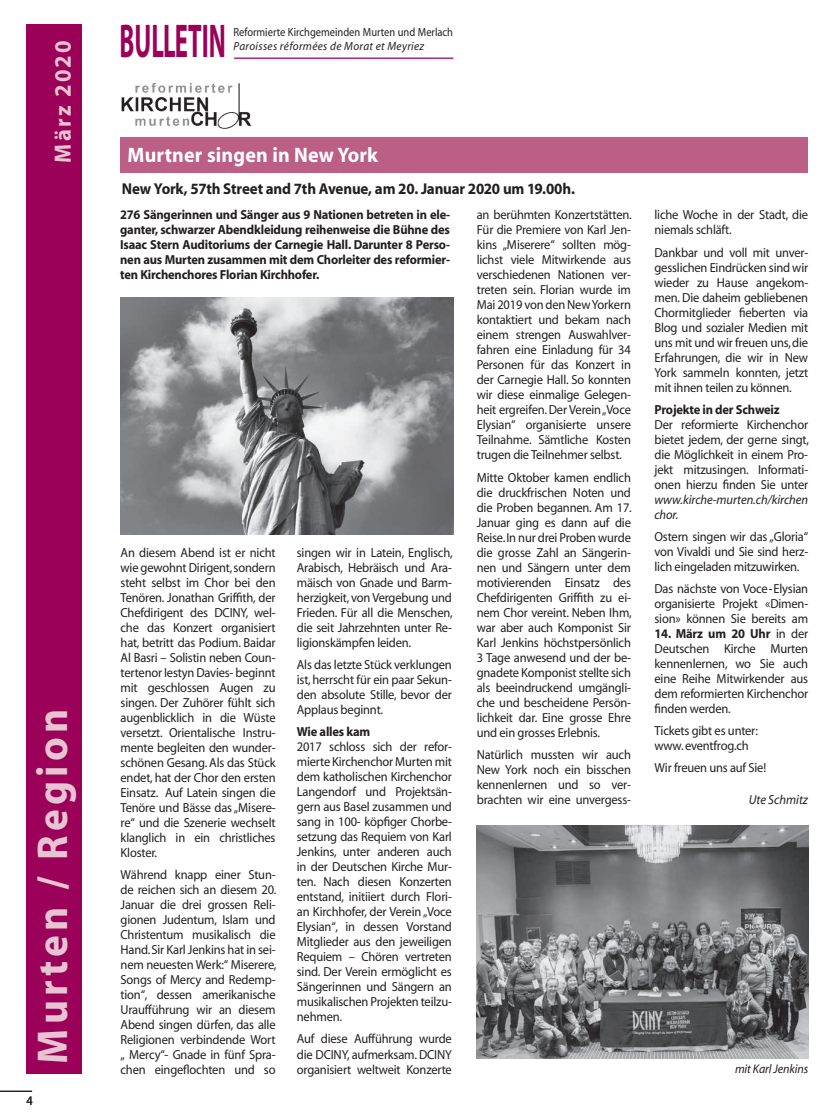
<style>
.page{position:relative;width:833px;height:1120px;background:#fff}
.page>*{position:absolute;margin:0;border:0;box-sizing:border-box;transform-origin:0 0}
.t1{font:700 47.62px "Myriad";color:#9c0159;scale:.52 1}
.t2{font:700 43.38px "Myriad";letter-spacing:.1em;color:#e6c4d2;scale:.95 1}
.t3{font:700 23.62px "Myriad";letter-spacing:.095em;color:#e6c4d2;scale:.95 1}
.t4{font:700 21px "Myriad";letter-spacing:.01em;color:#fff;scale:.95 1}
.t5{font:700 15.75px "Myriad";letter-spacing:-.015em;color:#231f20;scale:.95 1}
.t6{font:13.12px/15px "Myriad";letter-spacing:-.015em;color:#231f20;text-align:justify;scale:.95 1}
.t7{font:700 13.12px/15px "Myriad";letter-spacing:-.015em;color:#231f20;text-align:justify;scale:.95 1}
.t8{font:italic 13.12px/15px "Myriad";letter-spacing:-.005em;color:#231f20;scale:.95 1}
.t9{font:italic 12.62px "Myriad";letter-spacing:-.01em;color:#231f20;scale:.95 1}
.t10{font:11.75px "Myriad";color:#231f20;scale:.89 1}
.t11{font:italic 11.75px "Myriad";letter-spacing:.03em;color:#231f20;scale:.95 1}
.s1{font-weight:700}
</style>
<div class="page">
<div style="left:120px;top:137px;width:688px;height:36px;background:#bb5f87"></div>
<img style="left:121px;top:82px;width:131px;height:47px">
<img style="left:120px;top:298px;width:333px;height:236px">
<img style="left:476px;top:825px;width:332px;height:234px">
<hr style="left:0;top:1091px;width:32px;height:1px;background:#231f20">
<hr style="left:234px;top:58px;width:219px;height:1px;background:#9c0159">
<div style="left:25px;top:25px;width:56px;height:1049px;background:#9c0159"></div>
<h3 class="t3" style="left:51px;top:163px;width:130px;rotate:-90deg">März 2020</h3>
<h2 class="t2" style="left:30px;top:1063px;width:374px;rotate:-90deg">Murten / Region</h2>
<p class="t6" style="left:26px;top:1093px;width:8px">4</p>
<h1 class="t1" style="left:120px;top:17px;width:206px">BULLETIN</h1>
<p class="t10" style="left:233px;top:26px;width:248px">Reformierte Kirchgemeinden Murten und Merlach</p>
<p class="t11" style="left:233px;top:40px;width:202px">Paroisses réformées de Morat et Meyriez</p>
<h3 class="t4" style="left:127px;top:144px;width:265px">Murtner singen in New York</h3>
<p class="t5" style="left:122px;top:180px;width:478px">New York, 57th Street and 7th Avenue, am 20. Januar 2020 um 19.00h.</p>
<p class="t6" style="left:477px;top:208px;width:165px">an berühmten Konzertstätten.<br>Für die Premiere von Karl Jen&shy;kins „Miserere“ sollten mög&shy;lichst viele Mitwirkende aus verschiedenen Nationen ver&shy;treten sein. Florian wurde im Mai 2019 von den New Yorkern kontaktiert und bekam nach einem strengen Auswahlver&shy;fahren eine Einladung für 34<br>Personen für das Konzert in der Carnegie Hall. So konnten wir diese einmalige Gelegen&shy;heit ergreifen. Der Verein „Voce Elysian“ organisierte unsere Teilnahme. Sämtliche Kosten trugen die Teilnehmer selbst.</p>
<p class="t6" style="left:477px;top:470px;width:165px">Mitte Oktober kamen endlich die druckfrischen Noten und die Proben begannen. Am 17.<br>Januar ging es dann auf die Reise. In nur drei Proben wurde die grosse Zahl an Sängerin&shy;nen und Sängern unter dem motivierenden Einsatz des Chefdirigenten Griffith zu ei&shy;nem Chor vereint. Neben Ihm, war aber auch Komponist Sir Karl Jenkins höchstpersönlich 3 Tage anwesend und der be&shy;gnadete Komponist stellte sich als beeindruckend umgängli&shy;che und bescheidene Persön&shy;lichkeit dar. Eine grosse Ehre und ein grosses Erlebnis.</p>
<p class="t6" style="left:477px;top:747px;width:164px">Natürlich mussten wir auch New York noch ein bisschen kennenlernen und so ver&shy;brachten wir eine unvergess-</p>
<p class="t7" style="left:120px;top:208px;width:349px">276 Sängerinnen und Sänger aus 9 Nationen betreten in ele&shy;ganter, schwarzer Abendkleidung reihenweise die Bühne des Isaac Stern Auditoriums der Carnegie Hall. Darunter 8 Perso&shy;nen aus Murten zusammen mit dem Chorleiter des reformier&shy;ten Kirchenchores Florian Kirchhofer.</p>
<p class="t6" style="left:121px;top:546px;width:165px">An diesem Abend ist er nicht wie gewohnt Dirigent, sondern steht selbst im Chor bei den Tenören. Jonathan Griffith, der Chefdirigent des DCINY, wel&shy;che das Konzert organisiert hat, betritt das Podium. Baidar Al Basri – Solistin neben Coun&shy;tertenor Iestyn Davies- beginnt mit geschlossen Augen zu singen. Der Zuhörer fühlt sich augenblicklich in die Wüste versetzt. Orientalische Instru&shy;mente begleiten den wunder&shy;schönen Gesang. Als das Stück endet, hat der Chor den ersten Einsatz. Auf Latein singen die Tenöre und Bässe das „Misere&shy;re“ und die Szenerie wechselt klanglich in ein christliches Kloster.</p>
<p class="t6" style="left:121px;top:868px;width:166px">Während knapp einer Stun&shy;de reichen sich an diesem 20.<br>Januar die drei grossen Reli&shy;gionen Judentum, Islam und Christentum musikalisch die Hand. Sir Karl Jenkins hat in sei&shy;nem neuesten Werk:“ Miserere, Songs of Mercy and Redemp&shy;tion“, dessen amerikanische Uraufführung wir an diesem Abend singen dürfen, das alle Religionen verbindende Wort „ Mercy“- Gnade in fünf Spra&shy;chen eingeflochten und so</p>
<p class="t6" style="left:297px;top:546px;width:166px">singen wir in Latein, Englisch, Arabisch, Hebräisch und Ara&shy;mäisch von Gnade und Barm&shy;herzigkeit, von Vergebung und Frieden. Für all die Menschen, die seit Jahrzehnten unter Re&shy;ligionskämpfen leiden.</p>
<p class="t6" style="left:297px;top:658px;width:165px">Als das letzte Stück verklungen ist, herrscht für ein paar Sekun&shy;den absolute Stille, bevor der Applaus beginnt.</p>
<p class="t7" style="left:297px;top:725px;width:79px">Wie alles kam</p>
<p class="t6" style="left:297px;top:740px;width:165px">2017 schloss sich der refor&shy;mierte Kirchenchor Murten mit dem katholischen Kirchenchor Langendorf und Projektsän&shy;gern aus Basel zusammen und sang in 100- köpfiger Chorbe&shy;setzung das Requiem von Karl Jenkins, unter anderen auch in der Deutschen Kirche Mur&shy;ten. Nach diesen Konzerten entstand, initiiert durch Flori&shy;an Kirchhofer, der Verein „Voce Elysian“, in dessen Vorstand Mitglieder aus den jeweiligen Requiem – Chören vertreten sind. Der Verein ermöglicht es Sängerinnen und Sängern an musikalischen Projekten teilzu&shy;nehmen.</p>
<p class="t6" style="left:297px;top:1032px;width:165px">Auf diese Aufführung wurde die DCINY, aufmerksam. DCINY organisiert weltweit Konzerte</p>
<p class="t6" style="left:654px;top:208px;width:163px">liche Woche in der Stadt, die niemals schläft.</p>
<p class="t6" style="left:654px;top:245px;width:163px">Dankbar und voll mit unver&shy;gesslichen Eindrücken sind wir wieder zu Hause angekom&shy;men. Die daheim gebliebenen Chormitglieder fieberten via Blog und sozialer Medien mit uns mit und wir freuen uns, die Erfahrungen, die wir in New York sammeln konnten, jetzt mit ihnen teilen zu können.</p>
<p class="t7" style="left:654px;top:402px;width:133px">Projekte in der Schweiz</p>
<p class="t6" style="left:654px;top:417px;width:164px">Der reformierte Kirchenchor bietet jedem, der gerne singt, die Möglichkeit in einem Pro&shy;jekt mitzusingen. Informati&shy;onen hierzu finden Sie unter</p>
<p class="t8" style="left:654px;top:492px;width:163px">www.kirche-murten.ch/kirchen chor.</p>
<p class="t6" style="left:654px;top:529px;width:163px">Ostern singen wir das „Gloria“ von Vivaldi und Sie sind herz&shy;lich eingeladen mitzuwirken.</p>
<p class="t6" style="left:654px;top:581px;width:163px">Das nächste von Voce-Elysian organisierte Projekt «Dimen&shy;sion» können Sie bereits am</p>
<p class="t6" style="left:654px;top:626px;width:163px"><span class="s1">14. März um 20 Uhr</span> in der Deutschen Kirche Murten kennenlernen, wo Sie auch eine Reihe Mitwirkender aus dem reformierten Kirchenchor finden werden.</p>
<p class="t6" style="left:654px;top:724px;width:110px">Tickets gibt es unter: www. eventfrog.ch</p>
<p class="t6" style="left:654px;top:761px;width:119px">Wir freuen uns auf Sie!</p>
<p class="t8" style="left:748px;top:793px;width:64px">Ute Schmitz</p>
<p class="t9" style="left:735px;top:1063px;width:79px">mit Karl Jenkins</p>
</div>
